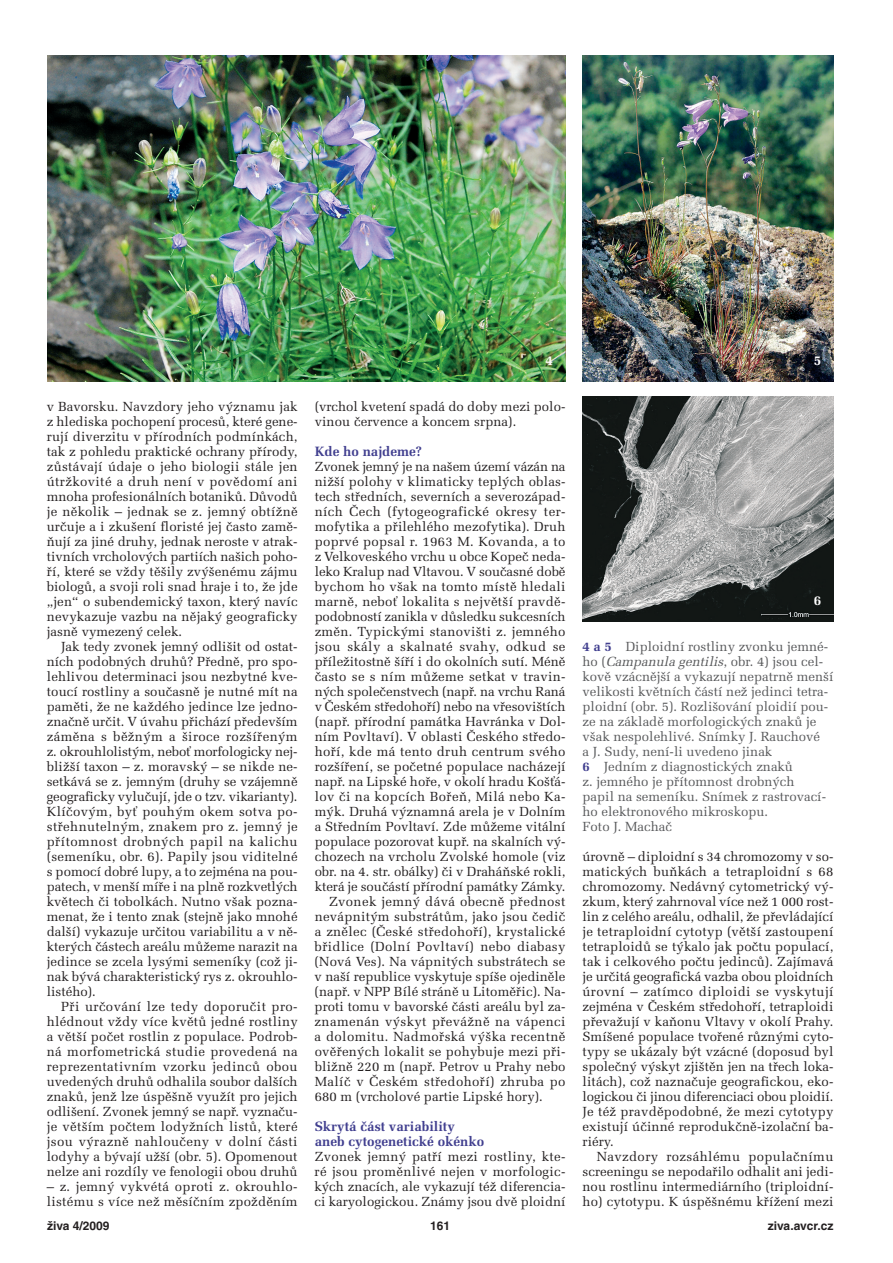
<style>
.page{position:relative;width:893px;height:1263px;background:#fff}
.page>*{position:absolute;margin:0;border:0;box-sizing:border-box;transform-origin:0 0}
.t1{font:700 13.5px/15px "Melior CE";color:#413f8f}
.t2{font:700 13.5px "Melior CE";color:#fff}
.t3{font:13.2px/15px "Melior CE";letter-spacing:.01em;color:#231f20;text-align:justify}
.t4{font:13.2px/15px "Melior CE";color:#57585a}
.t5{font:13.2px "Melior CE";letter-spacing:.03em;color:#231f20}
.t6{font:13.2px "Melior CE";letter-spacing:-.01em;color:#231f20}
.t7{font:700 12px "Helvetica CE";color:#231f20}
.s1{font-weight:700;color:#413f8f}
.s2{font-style:italic}
</style>
<div class="page">
<img style="left:583px;top:55px;width:250px;height:326px">
<img style="left:47px;top:56px;width:518px;height:325px">
<img style="left:583px;top:397px;width:250px;height:224px">
<p class="t3" style="left:47px;top:401px;width:252px">v Bavorsku. Navzdory jeho významu jak z hlediska pochopení procesů, které gene&shy;rují diverzitu v přírodních podmínkách, tak z pohledu praktické ochrany přírody, zůstávají údaje o jeho biologii stále jen útržkovité a druh není v povědomí ani mnoha profesionálních botaniků. Důvodů je několik – jednak se z. jemný obtížně určuje a i zkušení floristé jej často zamě&shy;ňují za jiné druhy, jednak neroste v atrak&shy;tivních vrcholových partiích našich poho&shy;ří, které se vždy těšily zvýšenému zájmu biologů, a svoji roli snad hraje i to, že jde „jen“ o subendemický taxon, který navíc nevykazuje vazbu na nějaký geograficky jasně vymezený celek.</p>
<p class="t3" style="left:47px;top:641px;width:252px;text-indent:14px">Jak tedy zvonek jemný odlišit od ostat&shy;ních podobných druhů? Předně, pro spo&shy;lehlivou determinaci jsou nezbytné kve&shy;toucí rostliny a současně je nutné mít na paměti, že ne každého jedince lze jedno&shy;značně určit. V úvahu přichází především záměna s běžným a široce rozšířeným z. okrouhlolistým, neboť morfologicky nej&shy;bližší taxon – z. moravský – se nikde ne&shy;setkává se z. jemným (druhy se vzájemně geograficky vylučují, jde o tzv. vikarianty).<br>Klíčovým, byť pouhým okem sotva po&shy;střehnutelným, znakem pro z. jemný je přítomnost drobných papil na kalichu (semeníku, obr. 6). Papily jsou viditelné s pomocí dobré lupy, a to zejména na pou&shy;patech, v menší míře i na plně rozkvetlých květech či tobolkách. Nutno však pozna&shy;menat, že i tento znak (stejně jako mnohé další) vykazuje určitou variabilitu a v ně&shy;kterých částech areálu můžeme narazit na jedince se zcela lysými semeníky (což ji&shy;nak bývá charakteristický rys z. okrouhlo&shy;listého).</p>
<p class="t3" style="left:47px;top:1001px;width:252px;text-indent:14px">Při určování lze tedy doporučit pro&shy;hlédnout vždy více květů jedné rostliny a větší počet rostlin z populace. Podrob&shy;ná morfometrická studie provedená na reprezentativním vzorku jedinců obou uvedených druhů odhalila soubor dalších znaků, jenž lze úspěšně využít pro jejich odlišení. Zvonek jemný se např. vyznaču&shy;je větším počtem lodyžních listů, které jsou výrazně nahloučeny v dolní části lodyhy a bývají užší (obr. 5). Opomenout nelze ani rozdíly ve fenologii obou druhů</p>
<p class="t3" style="left:47px;top:1181px;width:252px">– z. jemný vykvétá oproti z. okrouhlo&shy;listému s více než měsíčním zpožděním</p>
<p class="t2" style="left:545px;top:356px;width:9px">4</p>
<p class="t2" style="left:814px;top:356px;width:9px">5</p>
<p class="t3" style="left:315px;top:401px;width:252px">(vrchol kvetení spadá do doby mezi polo&shy;vinou července a koncem srpna).</p>
<p class="t1" style="left:315px;top:446px;width:109px">Kde ho najdeme?</p>
<p class="t6" style="left:315px;top:462px;width:252px">Zvonek jemný je na našem území vázán na</p>
<p class="t3" style="left:315px;top:476px;width:252px">nižší polohy v klimaticky teplých oblas-</p>
<p class="t3" style="left:315px;top:491px;width:252px">tech středních, severních a severozápad-</p>
<p class="t5" style="left:315px;top:507px;width:252px">ních Čech (fytogeografické okresy ter-</p>
<p class="t3" style="left:315px;top:521px;width:252px">mofytika a přilehlého mezofytika). Druh</p>
<p class="t3" style="left:315px;top:536px;width:252px">poprvé popsal r. 1963 M. Kovanda, a to</p>
<p class="t3" style="left:315px;top:551px;width:252px">z Velkoveského vrchu u obce Kopeč neda-</p>
<p class="t3" style="left:315px;top:566px;width:252px">leko Kralup nad Vltavou. V současné době</p>
<p class="t3" style="left:315px;top:581px;width:252px">bychom ho však na tomto místě hledali</p>
<p class="t3" style="left:315px;top:596px;width:252px">marně, neboť lokalita s největší pravdě-</p>
<p class="t6" style="left:315px;top:612px;width:252px">podobností zanikla v důsledku sukcesních</p>
<p class="t3" style="left:315px;top:626px;width:252px">změn. Typickými stanovišti z. jemného</p>
<p class="t5" style="left:315px;top:642px;width:252px">jsou skály a skalnaté svahy, odkud se</p>
<p class="t3" style="left:315px;top:656px;width:252px">příležitostně šíří i do okolních sutí. Méně</p>
<p class="t3" style="left:315px;top:671px;width:252px">často se s ním můžeme setkat v travin-</p>
<p class="t3" style="left:315px;top:686px;width:252px">ných společenstvech (např. na vrchu Raná</p>
<p class="t3" style="left:315px;top:701px;width:252px">v Českém středohoří) nebo na vřesovištích</p>
<p class="t3" style="left:315px;top:716px;width:252px">(např. přírodní památka Havránka v Dol-</p>
<p class="t3" style="left:315px;top:731px;width:252px">ním Povltaví). V oblasti Českého středo-</p>
<p class="t3" style="left:315px;top:746px;width:252px">hoří, kde má tento druh centrum svého</p>
<p class="t3" style="left:315px;top:761px;width:252px">rozšíření, se početné populace nacházejí</p>
<p class="t3" style="left:315px;top:776px;width:252px">např. na Lipské hoře, v okolí hradu Košťá-</p>
<p class="t5" style="left:315px;top:792px;width:252px">lov či na kopcích Bořeň, Milá nebo Ka-</p>
<p class="t3" style="left:315px;top:806px;width:252px">mýk. Druhá významná arela je v Dolním</p>
<p class="t3" style="left:315px;top:821px;width:252px">a Středním Povltaví. Zde můžeme vitální</p>
<p class="t3" style="left:315px;top:836px;width:252px">populace pozorovat kupř. na skalních vý-</p>
<p class="t3" style="left:315px;top:851px;width:252px">chozech na vrcholu Zvolské homole (viz</p>
<p class="t3" style="left:315px;top:866px;width:252px">obr. na 4. str. obálky) či v Draháňské rokli,</p>
<p class="t3" style="left:315px;top:881px;width:252px">která je součástí přírodní památky Zámky.</p>
<p class="t5" style="left:329px;top:897px;width:238px">Zvonek jemný dává obecně přednost</p>
<p class="t3" style="left:315px;top:911px;width:252px">nevápnitým substrátům, jako jsou čedič</p>
<p class="t3" style="left:315px;top:926px;width:252px">a znělec (České středohoří), krystalické</p>
<p class="t5" style="left:315px;top:942px;width:252px">břidlice (Dolní Povltaví) nebo diabasy</p>
<p class="t3" style="left:315px;top:956px;width:252px">(Nová Ves). Na vápnitých substrátech se</p>
<p class="t3" style="left:315px;top:971px;width:252px">v naší republice vyskytuje spíše ojediněle</p>
<p class="t3" style="left:315px;top:986px;width:252px">(např. v NPP Bílé stráně u Litoměřic). Na-</p>
<p class="t3" style="left:315px;top:1001px;width:252px">proti tomu v bavorské části areálu byl za-</p>
<p class="t5" style="left:315px;top:1017px;width:252px">znamenán výskyt převážně na vápenci</p>
<p class="t5" style="left:315px;top:1032px;width:252px">a dolomitu. Nadmořská výška recentně</p>
<p class="t3" style="left:315px;top:1046px;width:252px">ověřených lokalit se pohybuje mezi při-</p>
<p class="t3" style="left:315px;top:1061px;width:252px">bližně 220 m (např. Petrov u Prahy nebo</p>
<p class="t5" style="left:315px;top:1077px;width:252px">Malíč v Českém středohoří) zhruba po</p>
<p class="t3" style="left:315px;top:1091px;width:230px">680 m (vrcholové partie Lipské hory).</p>
<p class="t1" style="left:315px;top:1121px;width:171px">Skrytá část variability aneb cytogenetické okénko</p>
<p class="t3" style="left:315px;top:1151px;width:252px">Zvonek jemný patří mezi rostliny, kte&shy;ré jsou proměnlivé nejen v morfologic&shy;kých znacích, ale vykazují též diferencia&shy;ci karyologickou. Známy jsou dvě ploidní</p>
<p class="t2" style="left:814px;top:596px;width:9px">6</p>
<p class="t4" style="left:583px;top:641px;width:252px"><span class="s1">4 a 5</span> Diploidní rostliny zvonku jemné&shy;ho (<span class="s2">Campanulagentilis</span>, obr. 4) jsou cel&shy;kově vzácnější a vykazují nepatrně menší velikosti květních částí než jedinci tetra&shy;ploidní (obr. 5). Rozlišování ploidií pou&shy;ze na základě morfologických znaků je však nespolehlivé. Snímky J. Rauchové<br>a J. Sudy, není-li uvedeno jinak<br><span class="s1">6</span> Jedním z diagnostických znaků<br>z. jemného je přítomnost drobných<br>papil na semeníku. Snímek z rastrovací&shy;ho elektronového mikroskopu.<br>Foto J. Machač</p>
<p class="t3" style="left:582px;top:851px;width:252px">úrovně – diploidní s 34 chromozomy v so&shy;matických buňkách a tetraploidní s 68 chromozomy. Nedávný cytometrický vý&shy;zkum, který zahrnoval více než 1 000 rost&shy;lin z celého areálu, odhalil, že převládající je tetraploidní cytotyp (větší zastoupení tetraploidů se týkalo jak počtu populací, tak i celkového počtu jedinců). Zajímavá je určitá geografická vazba obou ploidních úrovní – zatímco diploidi se vyskytují zejména v Českém středohoří, tetraploidi převažují v kaňonu Vltavy v okolí Prahy.<br>Smíšené populace tvořené různými cyto&shy;typy se ukázaly být vzácné (doposud byl společný výskyt zjištěn jen na třech loka&shy;litách), což naznačuje geografickou, eko&shy;logickou či jinou diferenciaci obou ploidií.<br>Je též pravděpodobné, že mezi cytotypy existují účinné reprodukčně-izolační ba&shy;riéry.</p>
<p class="t3" style="left:582px;top:1151px;width:252px;text-indent:14px">Navzdory rozsáhlému populačnímu screeningu se nepodařilo odhalit ani jedi&shy;nou rostlinu intermediárního (triploidní&shy;ho) cytotypu. K úspěšnému křížení mezi</p>
<p class="t7" style="left:47px;top:1221px;width:64px">živa 4/2009</p>
<p class="t7" style="left:430px;top:1221px;width:22px">161</p>
<p class="t7" style="left:768px;top:1221px;width:67px">ziva.avcr.cz</p>
</div>
